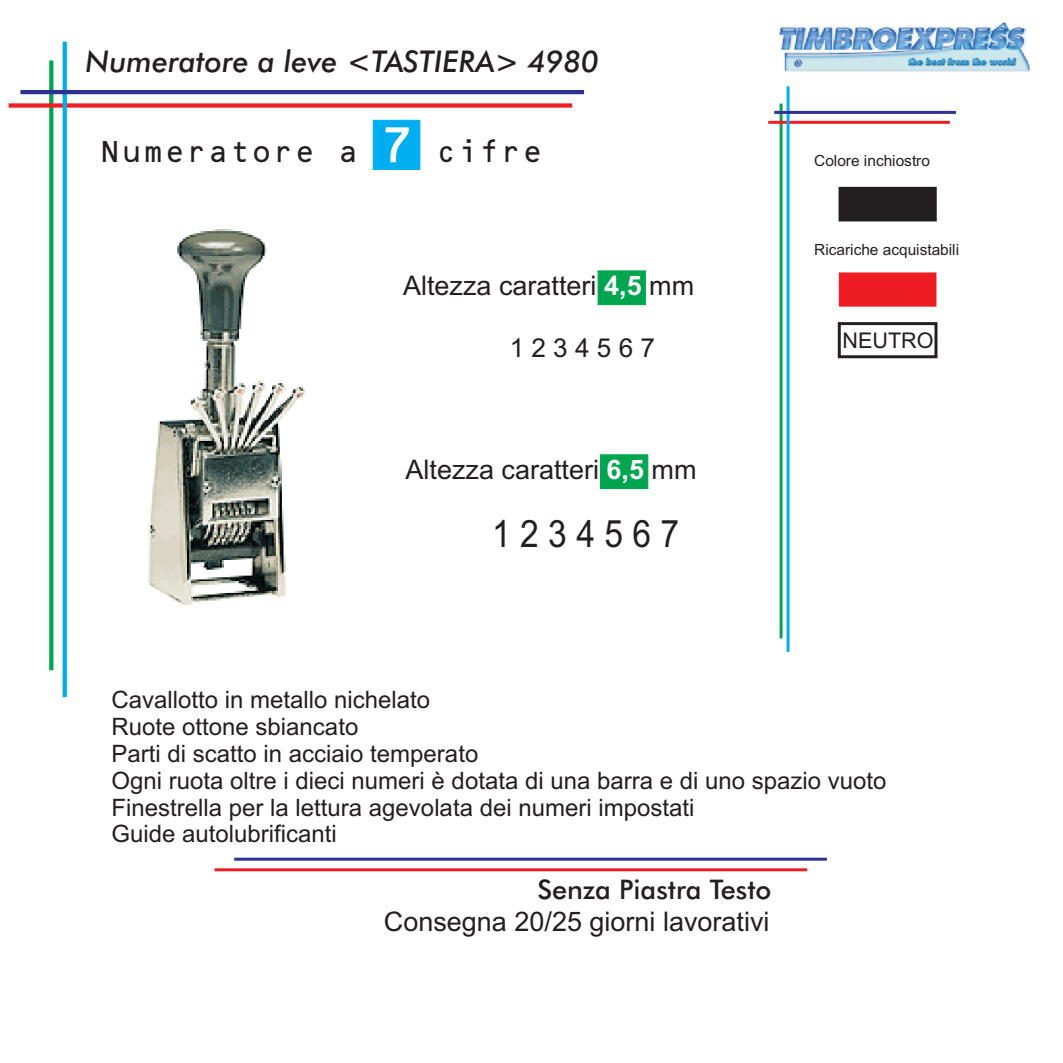
<style>
.page{position:relative;width:1063px;height:1063px;background:#fff}
.page>*{position:absolute;margin:0;border:0;box-sizing:border-box;transform-origin:0 0}
.t1{font:37.8px "Arial";letter-spacing:.28em;color:#231f20;scale:.89 1}
.t2{font:36px "OCRB10 Pitch BT";color:#231f20}
.t3{font:italic 500 30px "Futura BT";color:#231f20}
.t4{font:27px "Arial";color:#231f20}
.t5{font:500 27px "Futura BT";color:#231f20}
.t6{font:26.1px "Arial";color:#231f20}
.t7{font:24px/26.8px "Arial";color:#231f20}
.t8{font:21.6px "Arial";color:#231f20}
.t9{font:15.45px "Arial";color:#231f20}
.s1{font-size:54px;color:#fff}
.s2{font-weight:700;color:#fff}
</style>
<div class="page">
<div style="left:598px;top:271px;width:48px;height:34px;background:#00a54f"></div>
<div style="left:600px;top:454px;width:48px;height:35px;background:#00a54f"></div>
<svg style="left:373px;top:120px;width:47px;height:50px;background:#00aeef"></svg>
<img style="left:779px;top:21px;width:251px;height:70px">
<svg style="left:49px;top:60px;width:4px;height:610px;background:#0ca957"></svg>
<div style="left:9px;top:103px;width:563px;height:5px;background:#ee1d23"></div>
<svg style="left:63px;top:42px;width:4px;height:655px;background:#07b0ef"></svg>
<hr style="left:20px;top:90px;width:564px;height:4px;background:#2e3092">
<div style="left:839px;top:188px;width:97px;height:33px;background:#231f20"></div>
<div style="left:839px;top:273px;width:97px;height:33px;background:#ee1d23"></div>
<div style="left:838px;top:322px;width:99px;height:36px;background:#fff;border:3px solid #231f20"></div>
<div style="left:839px;top:187px;width:98px;height:34px;border:2px solid #231f20"></div>
<hr style="left:780px;top:104px;width:3px;height:534px;background:#00a54f">
<hr style="left:768px;top:121px;width:182px;height:3px;background:#ee1d23">
<hr style="left:215px;top:868px;width:592px;height:3px;background:#ee1d23">
<hr style="left:787px;top:86px;width:3px;height:566px;background:#00aeef">
<hr style="left:774px;top:111px;width:182px;height:3px;background:#2e3092">
<hr style="left:234px;top:858px;width:593px;height:3px;background:#2e3092">
<img style="left:148px;top:229px;width:157px;height:377px">
<p class="t3" style="left:86px;top:49px;width:515px">Numeratore a leve &lt;TASTIERA&gt; 4980</p>
<h2 class="t2" style="left:99px;top:134px;width:446px">Numeratore a <span class="s1">7</span> cifre</h2>
<p class="t4" style="left:403px;top:276px;width:293px">Altezza caratteri <span class="s2">4,5</span> mm</p>
<p class="t6" style="left:510px;top:338px;width:147px">1 2 3 4 5 6 7</p>
<p class="t4" style="left:406px;top:460px;width:293px">Altezza caratteri <span class="s2">6,5</span> mm</p>
<h1 class="t1" style="left:492px;top:520px;width:211px">1234567</h1>
<p class="t9" style="left:814px;top:155px;width:117px">Colore inchiostro</p>
<p class="t9" style="left:814px;top:244px;width:146px">Ricariche acquistabili</p>
<p class="t8" style="left:843px;top:332px;width:93px">NEUTRO</p>
<p class="t7" style="left:112px;top:689px;width:777px">Cavallotto in metallo nichelato<br>Ruote ottone sbiancato<br>Parti di scatto in acciaio temperato<br>Ogni ruota oltre i dieci numeri è dotata di una barra e di uno spazio vuoto Finestrella per la lettura agevolata dei numeri impostati<br>Guide autolubrificanti</p>
<p class="t5" style="left:537px;top:879px;width:235px">Senza Piastra Testo</p>
<p class="t4" style="left:384px;top:911px;width:387px">Consegna 20/25 giorni lavorativi</p>
</div>
